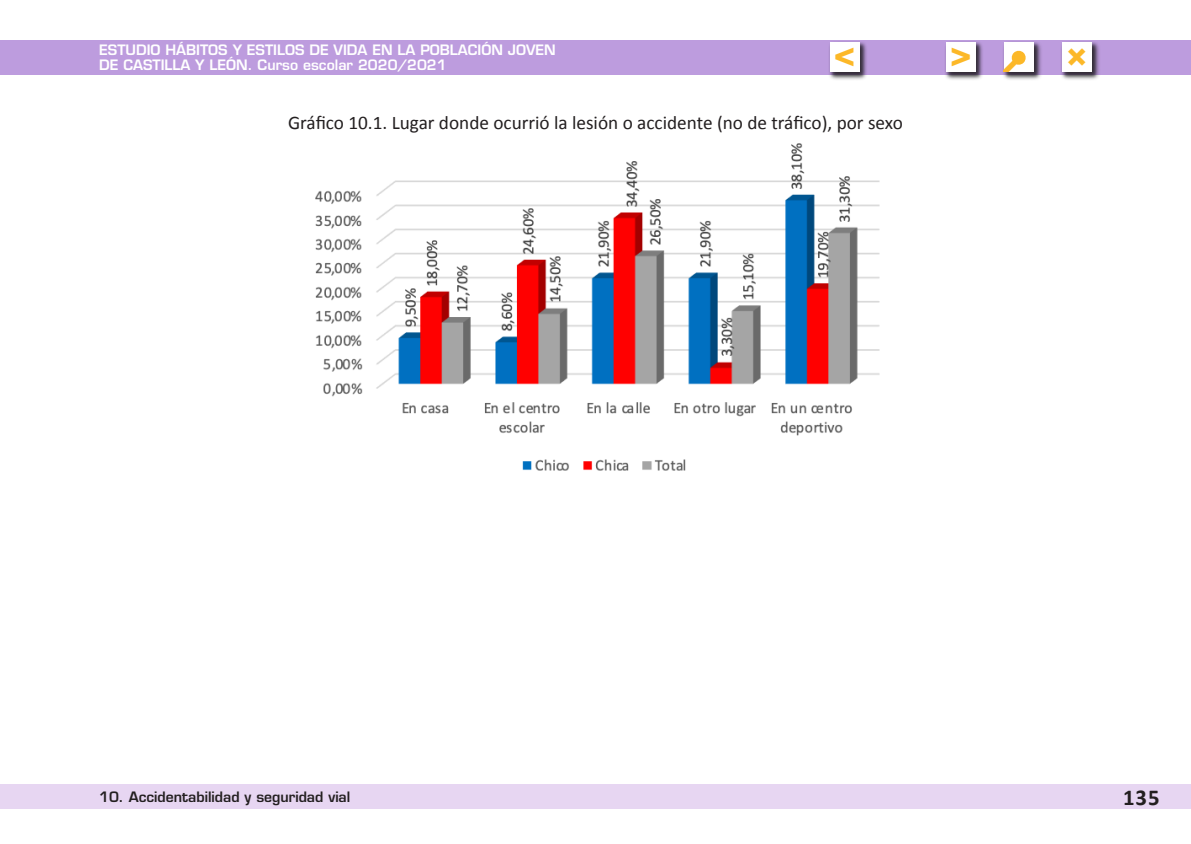
<style>
.page{position:relative;width:1191px;height:844px;background:#fff}
.page>*{position:absolute;margin:0;border:0;box-sizing:border-box;transform-origin:0 0}
.t1{font:35.7px "Eurostile LT Std Bold Ex 2";color:#fcb828}
.t2{font:700 22.75px "Calibri";color:#231f20}
.TituloGrafico{font:19.25px "Calibri";color:#231f20}
.t3{font:600 14px/15.4px "Eurostile LT Std";color:#fff}
.t4{font:600 14px "Eurostile LT Std";color:#231f20}
.s1{font-size:30.97px;color:#13bab3}
</style>
<div class="page">
<div style="left:0;top:784px;width:1191px;height:25px;background:#e7d6f2"></div>
<div style="left:0;top:40px;width:1191px;height:34px;background:#bd9cde"></div>
<div style="left:827px;top:40px;width:41px;height:41px;background:#231f20;opacity:.75"></div>
<div style="left:829px;top:42px;width:30px;height:30px;background:#fff"></div>
<div style="left:944px;top:40px;width:40px;height:41px;background:#231f20;opacity:.75"></div>
<div style="left:945px;top:42px;width:30px;height:30px;background:#fff"></div>
<div style="left:1060px;top:40px;width:40px;height:41px;background:#231f20;opacity:.75"></div>
<div style="left:1062px;top:42px;width:29px;height:30px;background:#fff"></div>
<div style="left:1002px;top:40px;width:40px;height:41px;background:#231f20;opacity:.75"></div>
<div style="left:1004px;top:42px;width:29px;height:30px;background:#fff"></div>
<img style="left:315px;top:143px;width:564px;height:327px">
<svg style="left:1002px;top:48px;width:26px;height:27px"></svg>
<p class="t3" style="left:99px;top:42px;width:458px">ESTUDIO HÁBITOS Y ESTILOS DE VIDA EN LA POBLACIÓN JOVEN<br>DE CASTILLA Y LEÓN. Curso escolar 2020/2021</p>
<h1 class="t1" style="left:834px;top:28px;width:23px">&lt;</h1>
<h1 class="t1" style="left:950px;top:28px;width:23px">&gt;</h1>
<h1 class="t1" style="left:1066px;top:28px;width:23px">×<span class="s1">i</span></h1>
<p class="TituloGrafico" style="left:288px;top:110px;width:616px">Gráfico 10.1. Lugar donde ocurrió la lesión o accidente (no de tráfico), por sexo</p>
<p class="t4" style="left:99px;top:788px;width:253px">10. Accidentabilidad y seguridad vial</p>
<h2 class="t2" style="left:1123px;top:783px;width:38px">135</h2>
</div>
